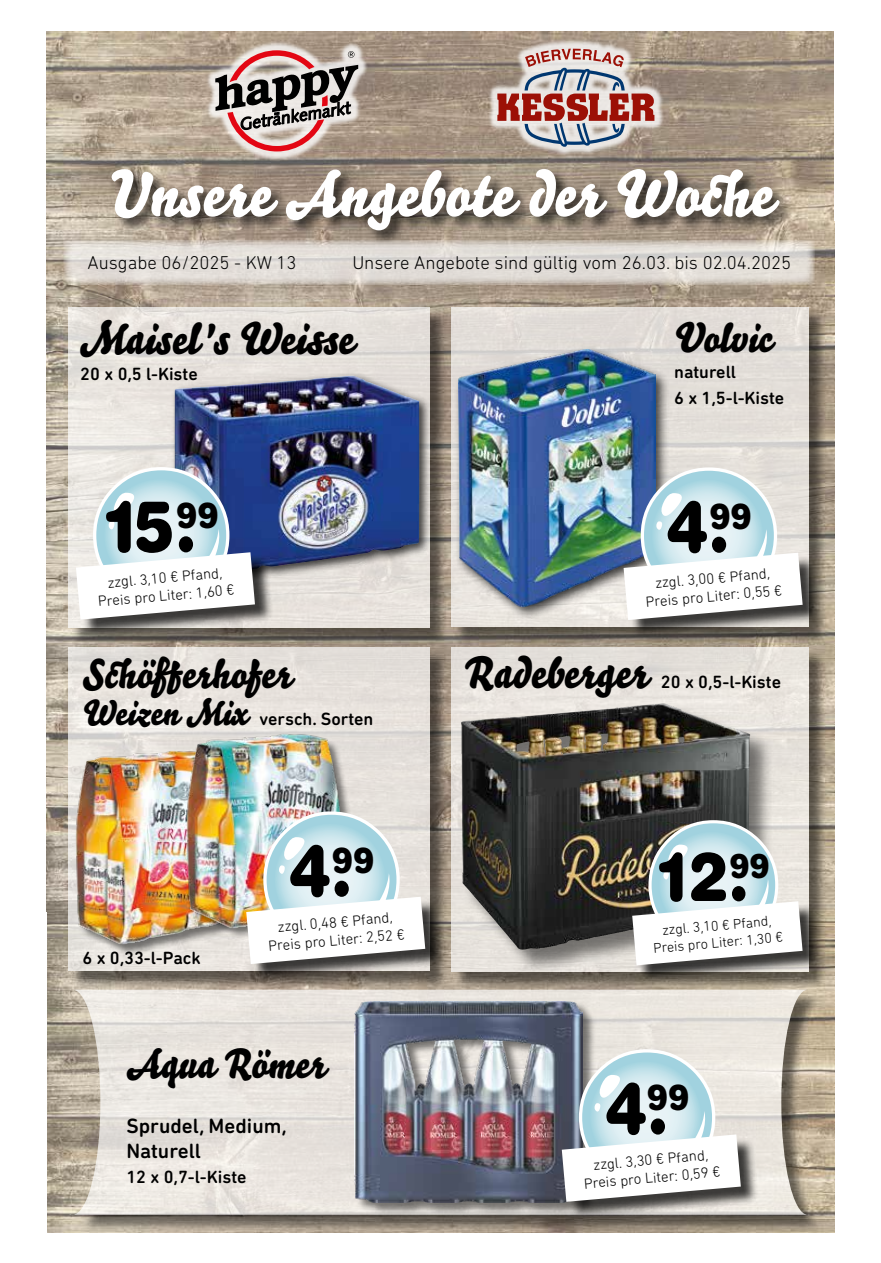
<style>
.page{position:relative;width:881px;height:1263px;background:#fff}
.page>*{position:absolute;margin:0;border:0;box-sizing:border-box;transform-origin:0 0}
.t1{font:900 72px "Helvetica Rounded LT Std";color:#000;scale:.88 1}
.t2{font:900 68.55px "Helvetica Rounded LT Std";color:#000;scale:.88 1}
.t3{font:63px "Bello Script Pro";color:#fff}
.t4{font:43.5px "Bello Script Pro";color:#000}
.t5{font:40.5px "Bello Script Pro";color:#000}
.t6{font:500 21px/25.2px "DIN Next Rounded LT Pro";color:#000}
.t7{font:300 18.9px "DIN Next Rounded LT Pro";color:#000}
.t8{font:500 18px/26.1px "DIN Next Rounded LT Pro";color:#000}
.t9{font:300 15px/18px "DIN Next Rounded LT Pro";color:#000;text-align:center}
.t10{font:300 14.25px/17.1px "DIN Next Rounded LT Pro";color:#000;text-align:center}
.s1{font-family:"Bello Script Pro";font-weight:400;font-size:34.5px}
</style>
<div class="page">
<img style="left:47px;top:32px;width:786px;height:1200px">
<div style="left:73px;top:991px;width:751px;height:242px;background:#000;opacity:.75"></div>
<svg style="left:70px;top:990px;width:738px;height:225px;background:#e1dbd4"></svg>
<div style="left:71px;top:650px;width:377px;height:340px;background:#000;opacity:.75"></div>
<svg style="left:68px;top:648px;width:361px;height:323px;background:#e6e2dc"></svg>
<div style="left:71px;top:309px;width:377px;height:337px;background:#000;opacity:.75"></div>
<svg style="left:68px;top:307px;width:361px;height:320px;background:#e6e2dd"></svg>
<div style="left:453px;top:309px;width:373px;height:336px;background:#000;opacity:.75"></div>
<div style="left:451px;top:307px;width:357px;height:320px;background:#e2ded8"></div>
<div style="left:110px;top:167px;width:685px;height:79px;background:#000;opacity:.75"></div>
<svg style="left:64px;top:240px;width:750px;height:45px;background:#dbd5ce"></svg>
<div style="left:205px;top:41px;width:163px;height:121px;background:#fff;opacity:.8"></div>
<svg style="left:215px;top:50px;width:143px;height:101px;background:#a68e89"></svg>
<div style="left:487px;top:39px;width:177px;height:118px;background:#fff;opacity:.8"></div>
<svg style="left:497px;top:49px;width:157px;height:98px;background:#b69592"></svg>
<div style="left:171px;top:372px;width:260px;height:212px;background:#000;opacity:.75"></div>
<img style="left:175px;top:376px;width:244px;height:195px">
<div style="left:79px;top:555px;width:194px;height:83px;background:#000;opacity:.75"></div>
<svg style="left:76px;top:467px;width:179px;height:153px"></svg>
<div style="left:77px;top:752px;width:164px;height:204px;background:#000;opacity:.5"></div>
<img style="left:73px;top:747px;width:160px;height:202px">
<div style="left:188px;top:736px;width:164px;height:203px;background:#000;opacity:.5"></div>
<img style="left:184px;top:731px;width:160px;height:201px">
<div style="left:249px;top:899px;width:194px;height:83px;background:#000;opacity:.75"></div>
<svg style="left:246px;top:811px;width:179px;height:153px"></svg>
<div style="left:453px;top:345px;width:217px;height:275px;background:#000;opacity:.75"></div>
<img style="left:458px;top:350px;width:197px;height:257px">
<div style="left:626px;top:555px;width:194px;height:83px;background:#000;opacity:.75"></div>
<svg style="left:623px;top:467px;width:179px;height:153px;background:#d0dce1"></svg>
<div style="left:452px;top:649px;width:374px;height:341px;background:#000;opacity:.75"></div>
<div style="left:451px;top:647px;width:357px;height:325px;background:#e6e2dc"></div>
<div style="left:461px;top:704px;width:313px;height:270px;background:#000;opacity:.5"></div>
<img style="left:460px;top:703px;width:202px;height:247px">
<div style="left:634px;top:904px;width:185px;height:79px;background:#000;opacity:.75"></div>
<svg style="left:632px;top:820px;width:170px;height:145px;background:#cbd3d4"></svg>
<div style="left:355px;top:1001px;width:241px;height:215px;background:#000;opacity:.5"></div>
<img style="left:355px;top:1001px;width:227px;height:201px">
<div style="left:564px;top:1137px;width:194px;height:83px;background:#000;opacity:.75"></div>
<svg style="left:561px;top:1049px;width:179px;height:153px"></svg>
<h3 class="t3" style="left:109px;top:145px;width:664px">Unsere Angebote der Woche</h3>
<p class="t7" style="left:87px;top:251px;width:210px">Ausgabe 06/2025 - KW 13</p>
<p class="t7" style="left:352px;top:251px;width:440px">Unsere Angebote sind gültig vom 26.03. bis 02.04.2025</p>
<h3 class="t4" style="left:80px;top:304px;width:275px">Maisel's Weisse</h3>
<p class="t8" style="left:80px;top:361px;width:119px">20 x 0,5 l-Kiste</p>
<h1 class="t1" style="left:104px;top:480px;width:132px">15.<sup>99</sup></h1>
<p class="t9" style="left:96px;top:574px;width:138px;rotate:-5deg">zzgl. 3,10 € Pfand,<br>Preis pro Liter: 1,60 €</p>
<h3 class="t5" style="left:82px;top:642px;width:210px">Schöfferhofer</h3>
<p class="t8" style="left:82px;top:705px;width:292px"><span class="s1">Weizen Mix</span> versch. Sorten</p>
<p class="t8" style="left:82px;top:944px;width:120px">6 x 0,33-l-Pack</p>
<h1 class="t1" style="left:288px;top:824px;width:99px">4.<sup>99</sup></h1>
<p class="t9" style="left:266px;top:919px;width:138px;rotate:-5deg">zzgl. 0,48 € Pfand,<br>Preis pro Liter: 2,52 €</p>
<h3 class="t5" style="left:126px;top:1032px;width:200px">Aqua Römer</h3>
<h3 class="t6" style="left:126px;top:1113px;width:162px">Sprudel, Medium,<br>Naturell</h3>
<p class="t8" style="left:126px;top:1164px;width:122px">12 x 0,7-l-Kiste</p>
<h3 class="t5" style="left:674px;top:306px;width:99px">Volvic</h3>
<p class="t8" style="left:674px;top:358px;width:112px">naturell<br>6 x 1,5-l-Kiste</p>
<h1 class="t1" style="left:665px;top:480px;width:99px">4.<sup>99</sup></h1>
<p class="t9" style="left:643px;top:575px;width:138px;rotate:-5deg">zzgl. 3,00 € Pfand,<br>Preis pro Liter: 0,55 €</p>
<h3 class="t4" style="left:463px;top:639px;width:185px">Radeberger</h3>
<p class="t8" style="left:660px;top:669px;width:122px">20 x 0,5-l-Kiste</p>
<h2 class="t2" style="left:656px;top:832px;width:130px">12.<sup>99</sup></h2>
<p class="t10" style="left:650px;top:922px;width:132px;rotate:-5deg">zzgl. 3,10 € Pfand,<br>Preis pro Liter: 1,30 €</p>
<h1 class="t1" style="left:604px;top:1062px;width:97px">4.<sup>99</sup></h1>
<p class="t9" style="left:581px;top:1156px;width:138px;rotate:-5deg">zzgl. 3,30 € Pfand,<br>Preis pro Liter: 0,59 €</p>
</div>
